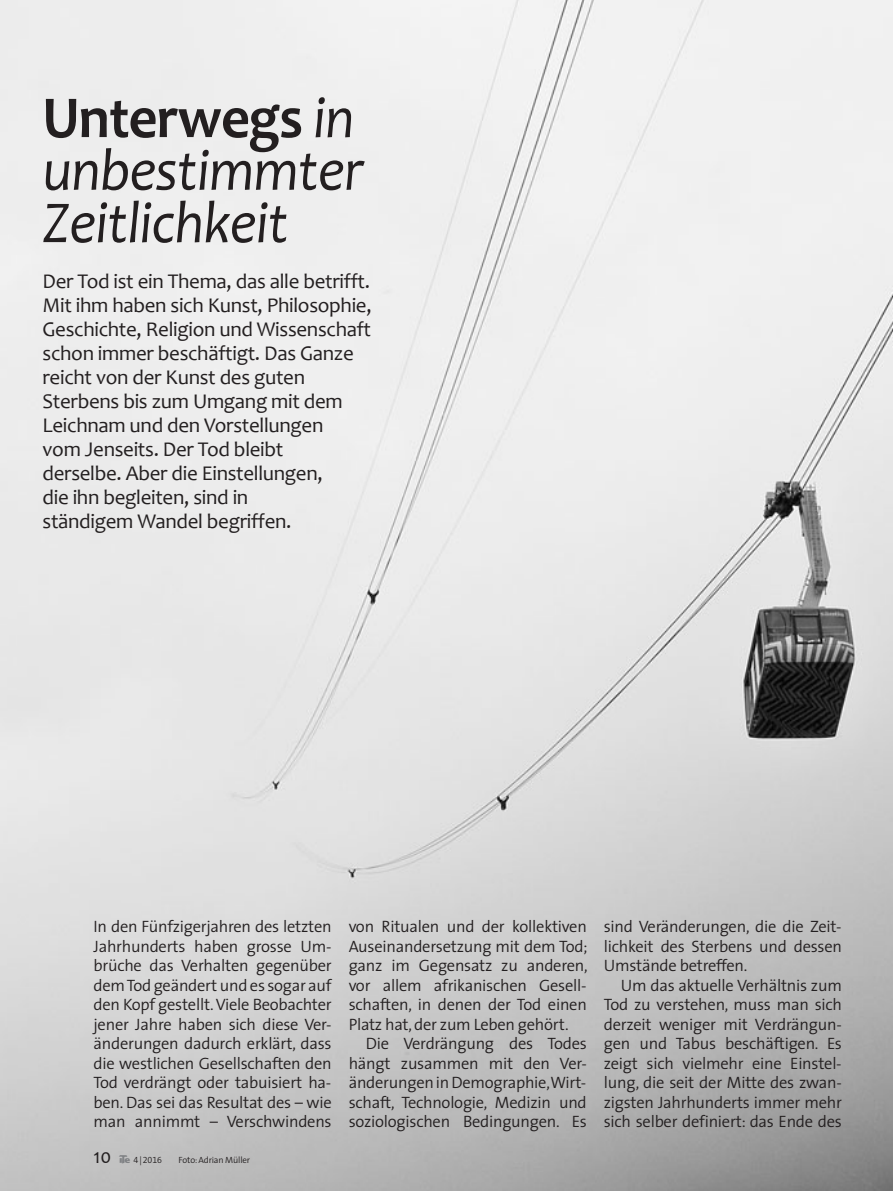
<style>
.page{position:relative;width:893px;height:1191px;background:#fff}
.page>*{position:absolute;margin:0;border:0;box-sizing:border-box;transform-origin:0 0}
.t1{font:italic 60px/52.5px "Candara";letter-spacing:-.015em;color:#231f20;scale:.94 1}
.t2{font:21px/24px "Candara";letter-spacing:-.015em;color:#231f20}
.t3{font:21px "Candara";letter-spacing:-.015em;color:#231f20;scale:.94 1}
.t4{font:300 16.5px/19.5px "The Sans SN";letter-spacing:-.015em;color:#231f20;text-align:justify}
.t5{font:300 9px "The Sans SN";letter-spacing:-.015em;color:#231f20}
.s1{font-weight:700;font-style:normal}
.s2{font-family:"Ite Font";font-weight:400;color:#808285}
</style>
<div class="page">
<img style="left:0;top:0;width:893px;height:1191px">
<h1 class="t1" style="left:43px;top:90px;width:344px"><span class="s1">Unterwegs</span> in unbestimmter<br>Zeitlichkeit</h1>
<p class="t2" style="left:43px;top:269px;width:331px">Der Tod ist ein Thema, das alle betrifft.<br>Mit ihm haben sich Kunst, Philosophie, Geschichte, Religion und Wissenschaft schon immer beschäftigt. Das Ganze reicht von der Kunst des guten Sterbens bis zum Umgang mit dem Leichnam und den Vorstellungen<br>vom Jenseits. Der Tod bleibt<br>derselbe. Aber die Einstellungen,<br>die ihn begleiten, sind in<br>ständigem Wandel begriffen.</p>
<p class="t4" style="left:94px;top:918px;width:240px">In den Fünfzigerjahren des letzten Jahrhunderts haben grosse Um&shy;brüche das Verhalten gegenüber dem Tod geändert und es sogar auf den Kopf gestellt. Viele Beobachter jener Jahre haben sich diese Ver&shy;änderungen dadurch erklärt, dass die westlichen Gesellschaften den Tod verdrängt oder tabuisiert ha&shy;ben. Das sei das Resultat des – wie man annimmt – Verschwindens</p>
<p class="t4" style="left:349px;top:918px;width:240px">von Ritualen und der kollektiven Auseinandersetzung mit dem Tod; ganz im Gegensatz zu anderen, vor allem afrikanischen Gesell&shy;schaften, in denen der Tod einen Platz hat, der zum Leben gehört.</p>
<p class="t4" style="left:349px;top:1035px;width:240px;text-indent:17px">Die Verdrängung des Todes hängt zusammen mit den Ver&shy;änderungen in Demographie, Wirt&shy;schaft, Technologie, Medizin und soziologischen Bedingungen. Es</p>
<p class="t3" style="left:94px;top:1143px;width:20px">10</p>
<p class="t5" style="left:119px;top:1156px;width:45px"><span class="s2">a</span> 4|2016</p>
<p class="t5" style="left:179px;top:1156px;width:73px">Foto: Adrian Müller</p>
<p class="t4" style="left:604px;top:918px;width:240px">sind Veränderungen, die die Zeit&shy;lichkeit des Sterbens und dessen Umstände betreffen.</p>
<p class="t4" style="left:604px;top:977px;width:240px;text-indent:17px">Um das aktuelle Verhältnis zum Tod zu verstehen, muss man sich derzeit weniger mit Verdrängun&shy;gen und Tabus beschäftigen. Es zeigt sich vielmehr eine Einstel&shy;lung, die seit der Mitte des zwan&shy;zigsten Jahrhunderts immer mehr sich selber definiert: das Ende des</p>
</div>
